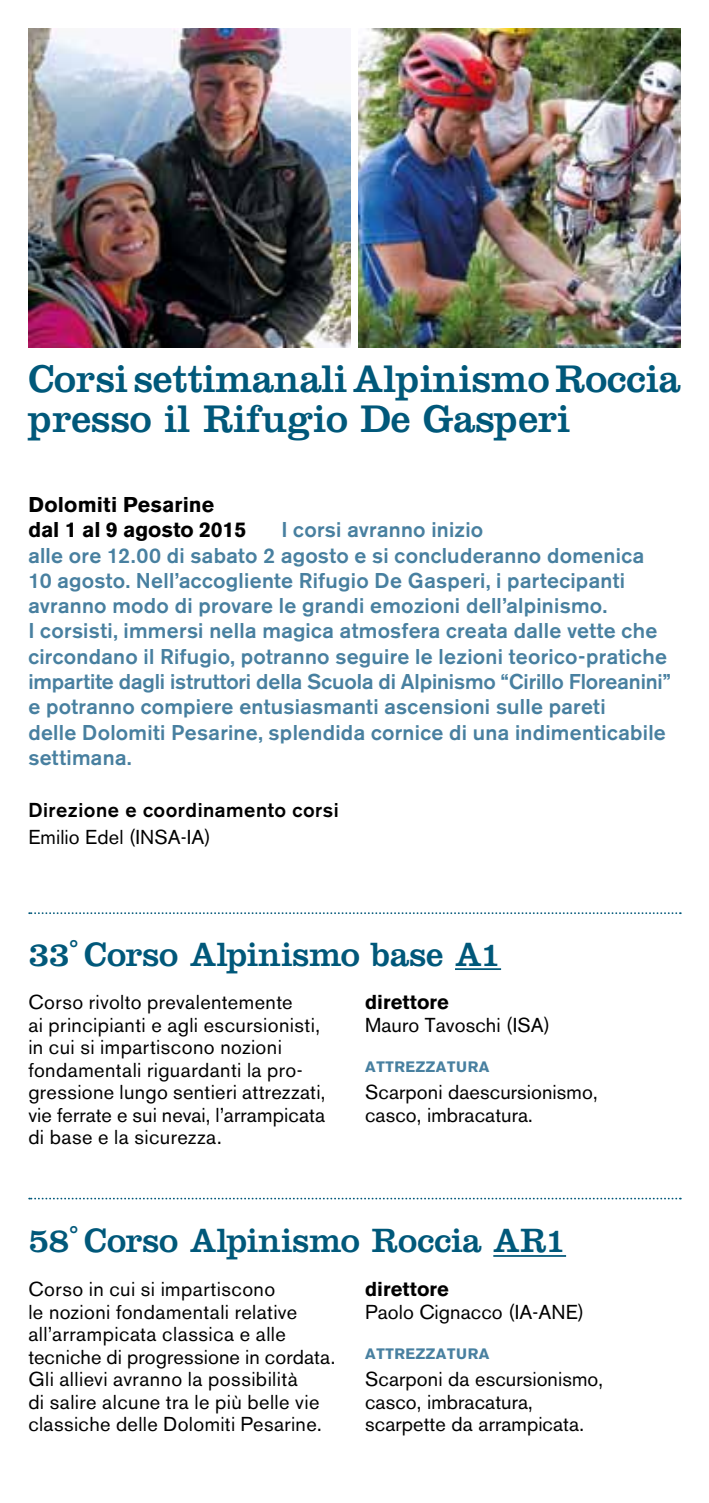
<style>
.page{position:relative;width:709px;height:1503px;background:#fff}
.page>*{position:absolute;margin:0;border:0;box-sizing:border-box;transform-origin:0 0}
.t1{font:40px/40px "Clarendon";letter-spacing:-.005em;color:#00587a}
.t2{font:35px "Clarendon";letter-spacing:-.005em;color:#00587a}
.t3{font:500 21.25px/25.2px "Akzidenz Grotesk BE";letter-spacing:.01em;color:#4880a0}
.t4{font:700 21.25px/25.2px "Akzidenz Grotesk BE";letter-spacing:-.01em;color:#000}
.t5{font:20px/22.5px "Akzidenz Grotesk BE";letter-spacing:.015em;color:#000}
.t6{font:500 20px "Akzidenz Grotesk BE";letter-spacing:.025em;color:#000}
.t7{font:700 20px "Akzidenz Grotesk BE";color:#000}
.t8{font:700 15px "Akzidenz Grotesk BE";letter-spacing:.04em;color:#4880a0}
</style>
<div class="page">
<hr style="left:493px;top:1255px;width:73px;height:1px;background:#00587a">
<hr style="left:455px;top:968px;width:46px;height:2px;background:#00587a">
<svg style="left:29px;top:912px;width:652px;height:2px"></svg>
<svg style="left:29px;top:1197px;width:652px;height:2px"></svg>
<img style="left:358px;top:28px;width:322px;height:319px">
<img style="left:28px;top:28px;width:323px;height:319px">
<h1 class="t1" style="left:28px;top:358px;width:653px">Corsi settimanali Alpinismo Roccia presso il Rifugio De Gasperi</h1>
<p class="t4" style="left:28px;top:492px;width:219px">Dolomiti Pesarine dal 1 al 9 agosto 2015</p>
<p class="t3" style="left:28px;top:517px;width:644px;text-indent:253px">I corsi avranno inizio<br>alle ore 12.00 di sabato 2 agosto e si concluderanno domenica 10 agosto. Nell’accogliente Rifugio De Gasperi, i partecipanti avranno modo di provare le grandi emozioni dell’alpinismo.<br>I corsisti, immersi nella magica atmosfera creata dalle vette che circondano il Rifugio, potranno seguire le lezioni teorico-pratiche impartite dagli istruttori della Scuola di Alpinismo “Cirillo Floreanini” e potranno compiere entusiasmanti ascensioni sulle pareti<br>delle Dolomiti Pesarine, splendida cornice di una indimenticabile settimana.</p>
<p class="t6" style="left:28px;top:798px;width:312px">Direzione e coordinamento corsi</p>
<p class="t5" style="left:28px;top:825px;width:184px">Emilio Edel (INSA-IA)</p>
<h2 class="t2" style="left:28px;top:933px;width:474px">33˚ Corso Alpinismo base A1</h2>
<p class="t5" style="left:28px;top:991px;width:299px">Corso rivolto prevalentemente<br>ai principianti e agli escursionisti, in cui si impartiscono nozioni fondamentali riguardanti la pro&shy;gressione lungo sentieri attrezzati, vie ferrate e sui nevai, l’arrampicata di base e la sicurezza.</p>
<p class="t7" style="left:365px;top:990px;width:85px">direttore</p>
<p class="t5" style="left:365px;top:1013px;width:186px">Mauro Tavoschi (ISA)</p>
<p class="t8" style="left:365px;top:1058px;width:124px">Attrezzatura</p>
<p class="t5" style="left:365px;top:1081px;width:234px">Scarponi daescursionismo, casco, imbracatura.</p>
<h2 class="t2" style="left:28px;top:1220px;width:539px">58˚ Corso Alpinismo Roccia AR1</h2>
<p class="t5" style="left:28px;top:1277px;width:308px">Corso in cui si impartiscono<br>le nozioni fondamentali relative all’arrampicata classica e alle tecniche di progressione in cordata.<br>Gli allievi avranno la possibilità<br>di salire alcune tra le più belle vie classiche delle Dolomiti Pesarine.</p>
<p class="t7" style="left:365px;top:1277px;width:85px">direttore</p>
<p class="t5" style="left:365px;top:1300px;width:220px">Paolo Cignacco (IA-ANE)</p>
<p class="t8" style="left:365px;top:1345px;width:124px">Attrezzatura</p>
<p class="t5" style="left:365px;top:1367px;width:239px">Scarponi da escursionismo, casco, imbracatura, scarpette da arrampicata.</p>
</div>
